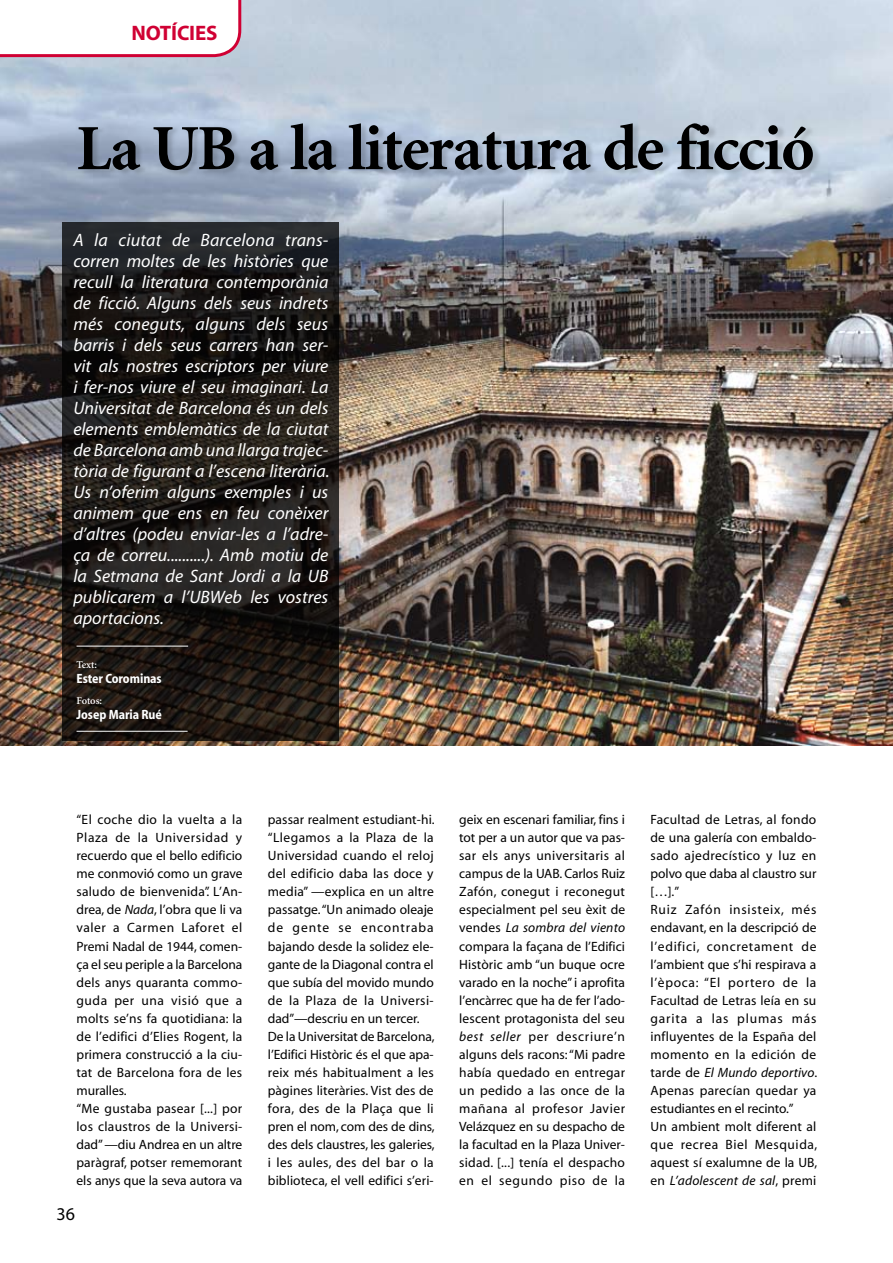
<style>
.page{position:relative;width:893px;height:1263px;background:#fff}
.page>*{position:absolute;margin:0;border:0;box-sizing:border-box;transform-origin:0 0}
.t1{font:64.5px "Adobe Corp ID Minion Bd";letter-spacing:-.02em;color:#000}
.t2{font:21px "Adobe Corp ID Myriad Bd";letter-spacing:-.01em;color:#d00033}
.t3{font:18px/21px "Adobe Corp ID Myriad Rg It";color:#fff;text-align:justify}
.t4{font:18px "Adobe Corp ID Myriad Rg";color:#000}
.t5{font:13.5px/18px "Adobe Corp ID Myriad Rg";letter-spacing:.01em;color:#000}
.t6{font:13.5px "Adobe Corp ID Myriad Rg It";letter-spacing:.015em;color:#000}
.t7{font:13.5px "Adobe Corp ID Myriad Bd Scn";letter-spacing:-.005em;color:#fff}
.t8{font:10.5px "Adobe Corp ID Minion Sb";letter-spacing:-.01em;color:#fff}
.s1{font-family:"Adobe Corp ID Myriad Rg It"}
.s2{font-family:"Adobe Corp ID Myriad Rg"}
</style>
<div class="page">
<img style="left:0;top:0;width:893px;height:745px">
<svg style="left:0;top:0;width:241px;height:57px"></svg>
<div style="left:80px;top:122px;width:742px;height:55px;background:#000;opacity:.15"></div>
<svg style="left:62px;top:223px;width:276px;height:518px;background:#1c1816"></svg>
<hr style="left:77px;top:731px;width:111px;height:1px;background:#fff">
<hr style="left:77px;top:646px;width:111px;height:1px;background:#fff">
<h2 class="t2" style="left:132px;top:23px;width:87px">NOTÍCIES</h2>
<h1 class="t1" style="left:77px;top:116px;width:740px">La UB a la literatura de ficció</h1>
<p class="t3" style="left:73px;top:231px;width:258px">A la ciutat de Barcelona trans&shy;corren moltes de les històries que recull la literatura contemporània de ficció. Alguns dels seus indrets més coneguts, alguns dels seus barris i dels seus carrers han ser&shy;vit als nostres escriptors per viure i fer-nos viure el seu imaginari. La Universitat de Barcelona és un dels elements emblemàtics de la ciutat de Barcelona amb una llarga trajec&shy;tòria de figurant a l’escena literària.<br>Us n’oferim alguns exemples i us animem que ens en feu conèixer d’altres (podeu enviar-les a l’adre&shy;ça de correu..........). Amb motiu de la Setmana de Sant Jordi a la UB publicarem a l’UBWeb les vostres aportacions.</p>
<p class="t8" style="left:77px;top:659px;width:22px">Text:</p>
<p class="t7" style="left:77px;top:671px;width:87px">Ester Corominas</p>
<p class="t8" style="left:77px;top:695px;width:27px">Fotos:</p>
<p class="t7" style="left:77px;top:707px;width:87px">Josep Maria Rué</p>
<p class="t5" style="left:77px;top:811px;width:167px">“El coche dio la vuelta a la<br>Plaza de la Universidad y recuerdo que el bello edificio me conmovió como un grave saludo de bienvenida”. L’An&shy;drea, de <span class="s1">Nada</span>, l’obra que li va valer a Carmen Laforet el<br>Premi Nadal de 1944, comen&shy;ça el seu periple a la Barcelona dels anys quaranta commo&shy;guda per una visió que a molts se’ns fa quotidiana: la de l’edifici d’Elies Rogent, la primera construcció a la ciu&shy;tat de Barcelona fora de les muralles.<br>“Me gustaba pasear [...] por los claustros de la Universi&shy;dad” —diu Andrea en un altre paràgraf, potser rememorant els anys que la seva autora va</p>
<h3 class="t4" style="left:57px;top:1205px;width:20px">36</h3>
<p class="t5" style="left:268px;top:811px;width:168px">passar realment estudiant-hi. “Llegamos a la Plaza de la<br>Universidad cuando el reloj del edificio daba las doce y media” —explica en un altre passatge. “Un animado oleaje de gente se encontraba bajando desde la solidez ele&shy;gante de la Diagonal contra el que subía del movido mundo de la Plaza de la Universi&shy;dad”—descriu en un tercer.<br>De la Universitat de Barcelona, l’Edifici Històric és el que apa&shy;reix més habitualment a les pàgines literàries. Vist des de fora, des de la Plaça que li pren el nom, com des de dins, des dels claustres, les galeries, i les aules, des del bar o la biblioteca, el vell edifici s’eri-</p>
<p class="t5" style="left:459px;top:811px;width:167px;text-align:justify">geix en escenari familiar, fins i tot per a un autor que va pas&shy;sar els anys universitaris al campus de la UAB. Carlos Ruiz Zafón, conegut i reconegut especialment pel seu èxit de</p>
<p class="t6" style="left:459px;top:921px;width:167px"><span class="s2">vendes</span> La sombra del viento</p>
<p class="t5" style="left:459px;top:937px;width:167px;text-align:justify">compara la façana de l’Edifici Històric amb “un buque ocre varado en la noche” i aprofita l’encàrrec que ha de fer l’ado&shy;lescent protagonista del seu <span class="s1">best seller</span> per descriure’n alguns dels racons: “Mi padre había quedado en entregar un pedido a las once de la mañana al profesor Javier Velázquez en su despacho de la facultad en la Plaza Univer&shy;sidad. [...] tenía el despacho en el segundo piso de la</p>
<p class="t5" style="left:651px;top:811px;width:167px">Facultad de Letras, al fondo de una galería con embaldo&shy;sado ajedrecístico y luz en polvo que daba al claustro sur […].”<br>Ruiz Zafón insisteix, més endavant, en la descripció de l’edifici, concretament de l’ambient que s’hi respirava a l’època: “El portero de la<br>Facultad de Letras leía en su garita a las plumas más influyentes de la España del momento en la edición de</p>
<p class="t6" style="left:651px;top:1065px;width:168px"><span class="s2">tarde de</span> El Mundo deportivo<span class="s2">.</span></p>
<p class="t5" style="left:651px;top:1081px;width:168px">Apenas parecían quedar ya estudiantes en el recinto.”<br>Un ambient molt diferent al que recrea Biel Mesquida, aquest sí exalumne de la UB,</p>
<p class="t6" style="left:651px;top:1173px;width:167px"><span class="s2">en</span> L’adolescent de sal<span class="s2">, premi</span></p>
</div>
